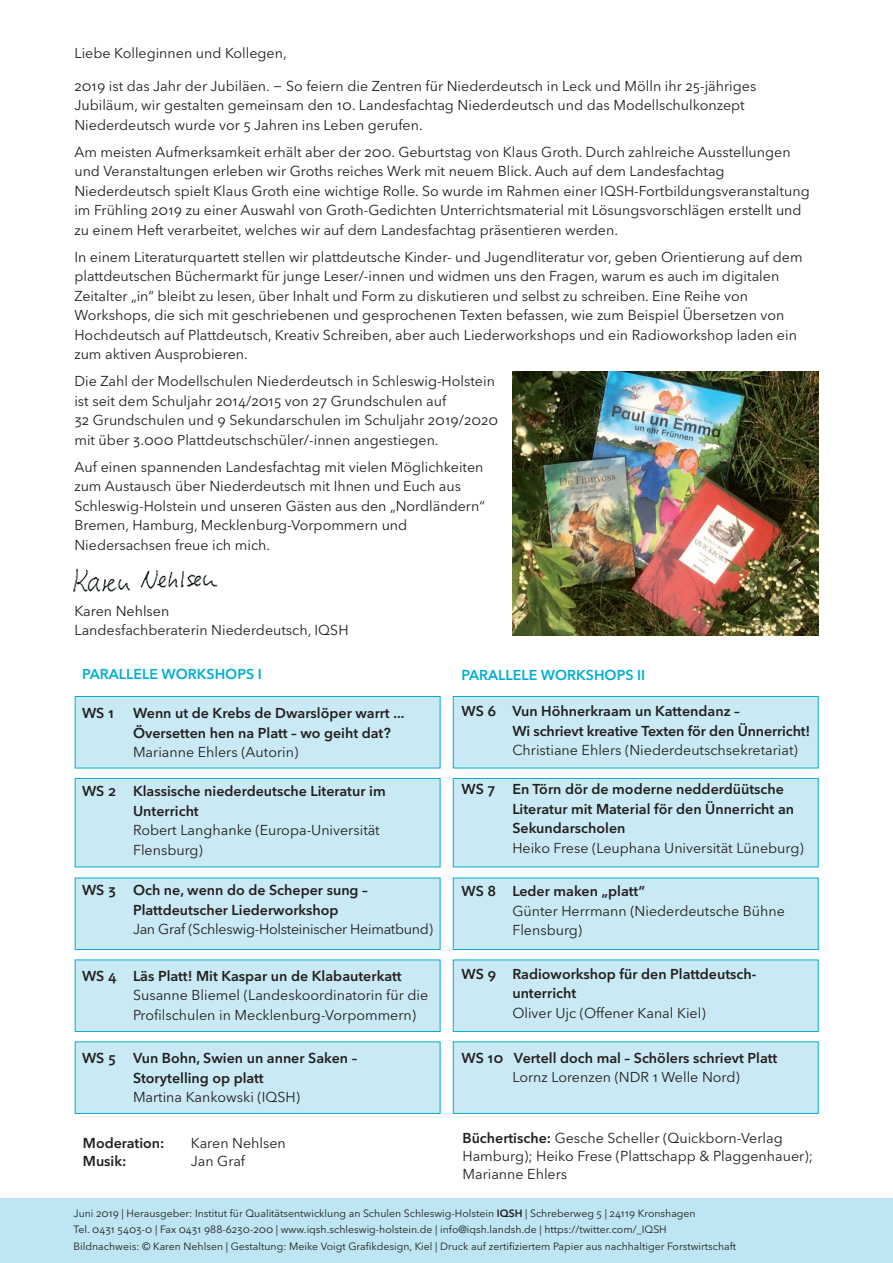
<style>
.page{position:relative;width:893px;height:1263px;background:#fff}
.page>*{position:absolute;margin:0;border:0;box-sizing:border-box;transform-origin:0 0}
.t1{font:14.25px/19.5px "Avenir Next LT Pro";color:#231f20}
.t2{font:600 14.25px/19.5px "Avenir Next LT Pro";color:#231f20}
.t3{font:14.25px "Avenir Next LT Pro";letter-spacing:-.02em;color:#231f20}
.t4{font:600 14.25px "Avenir Next LT Pro";color:#00aed3}
.t5{font:10.5px/16.5px "Avenir Next LT Pro";color:#231f20}
.s1{font-weight:600}
</style>
<div class="page">
<div style="left:0;top:1198px;width:893px;height:65px;background:#bde5f2"></div>
<div style="left:453px;top:696px;width:366px;height:72px;background:#c9eaf4;border:1px solid #00aed3"></div>
<div style="left:453px;top:878px;width:366px;height:72px;background:#c9eaf4;border:1px solid #00aed3"></div>
<div style="left:453px;top:1041px;width:366px;height:73px;background:#c9eaf4;border:1px solid #00aed3"></div>
<div style="left:75px;top:778px;width:365px;height:89px;background:#c9eaf4;border:1px solid #00aed3"></div>
<div style="left:75px;top:959px;width:365px;height:73px;background:#c9eaf4;border:1px solid #00aed3"></div>
<div style="left:75px;top:696px;width:365px;height:72px;background:#c9eaf4;border:1px solid #00aed3"></div>
<div style="left:75px;top:878px;width:365px;height:72px;background:#c9eaf4;border:1px solid #00aed3"></div>
<div style="left:75px;top:1041px;width:365px;height:73px;background:#c9eaf4;border:1px solid #00aed3"></div>
<div style="left:453px;top:778px;width:366px;height:89px;background:#c9eaf4;border:1px solid #00aed3"></div>
<div style="left:453px;top:959px;width:366px;height:73px;background:#c9eaf4;border:1px solid #00aed3"></div>
<img style="left:73px;top:568px;width:145px;height:24px">
<img style="left:512px;top:371px;width:307px;height:265px">
<p class="t1" style="left:74px;top:43px;width:214px">Liebe Kolleginnen und Kollegen,</p>
<p class="t1" style="left:74px;top:76px;width:683px">2019 ist das Jahr der Jubiläen. − So feiern die Zentren für Niederdeutsch in Leck und Mölln ihr 25-jähriges<br>Jubiläum, wir gestalten gemeinsam den 10. Landesfachtag Niederdeutsch und das Modellschulkonzept<br>Niederdeutsch wurde vor 5 Jahren ins Leben gerufen.</p>
<p class="t1" style="left:74px;top:142px;width:737px">Am meisten Aufmerksamkeit erhält aber der 200. Geburtstag von Klaus Groth. Durch zahlreiche Ausstellungen und Veranstaltungen erleben wir Groths reiches Werk mit neuem Blick. Auch auf dem Landesfachtag Niederdeutsch spielt Klaus Groth eine wichtige Rolle. So wurde im Rahmen einer IQSH-Fortbildungsveranstaltung im Frühling 2019 zu einer Auswahl von Groth-Gedichten Unterrichtsmaterial mit Lösungsvorschlägen erstellt und zu einem Heft verarbeitet, welches wir auf dem Landesfachtag präsentieren werden.</p>
<p class="t1" style="left:74px;top:247px;width:730px">In einem Literaturquartett stellen wir plattdeutsche Kinder- und Jugendliteratur vor, geben Orientierung auf dem plattdeutschen Büchermarkt für junge Leser/-innen und widmen uns den Fragen, warum es auch im digitalen Zeitalter „in“ bleibt zu lesen, über Inhalt und Form zu diskutieren und selbst zu schreiben. Eine Reihe von Workshops, die sich mit geschriebenen und gesprochenen Texten befassen, wie zum Beispiel Übersetzen von Hochdeutsch auf Plattdeutsch, Kreativ Schreiben, aber auch Liederworkshops und ein Radioworkshop laden ein zum aktiven Ausprobieren.</p>
<p class="t1" style="left:74px;top:371px;width:425px">Die Zahl der Modellschulen Niederdeutsch in Schleswig-Holstein ist seit dem Schuljahr 2014/2015 von 27 Grundschulen auf<br>32 Grundschulen und 9 Sekundarschulen im Schuljahr 2019/2020 mit über 3.000 Plattdeutschschüler/-innen angestiegen.</p>
<p class="t1" style="left:74px;top:457px;width:412px">Auf einen spannenden Landesfachtag mit vielen Möglichkeiten zum Austausch über Niederdeutsch mit Ihnen und Euch aus Schleswig-Holstein und unseren Gästen aus den „Nordländern“ Bremen, Hamburg, Mecklenburg-Vorpommern und Niedersachsen freue ich mich.</p>
<p class="t1" style="left:74px;top:601px;width:276px">Karen Nehlsen<br>Landesfachberaterin Niederdeutsch, IQSH</p>
<p class="t4" style="left:82px;top:666px;width:181px">PARALLELE WORKSHOPS I</p>
<p class="t2" style="left:82px;top:704px;width:34px">WS 1</p>
<p class="t2" style="left:133px;top:704px;width:273px">Wenn ut de Krebs de Dwarslöper warrt ...<br>Översetten hen na Platt – wo geiht dat?</p>
<p class="t1" style="left:133px;top:743px;width:167px">Marianne Ehlers (Autorin)</p>
<p class="t2" style="left:133px;top:782px;width:254px;text-indent:-51px">WS 2 Klassische niederdeutsche Literatur im<br>Unterricht</p>
<p class="t1" style="left:133px;top:821px;width:248px">Robert Langhanke (Europa-Universität<br>Flensburg)</p>
<p class="t2" style="left:133px;top:881px;width:236px;text-indent:-51px">WS 3 Och ne, wenn do de Scheper sung –<br>Plattdeutscher Liederworkshop</p>
<p class="t3" style="left:133px;top:921px;width:301px">Jan Graf (Schleswig-Holsteinischer Heimatbund)</p>
<p class="t2" style="left:82px;top:966px;width:321px">WS 4 Läs Platt! Mit Kaspar un de Klabauterkatt</p>
<p class="t1" style="left:133px;top:986px;width:297px">Susanne Bliemel (Landeskoordinatorin für die<br>Profilschulen in Mecklenburg-Vorpommern)</p>
<p class="t2" style="left:133px;top:1049px;width:226px;text-indent:-51px">WS 5 Vun Bohn, Swien un anner Saken –<br>Storytelling op platt</p>
<p class="t1" style="left:133px;top:1088px;width:168px">Martina Kankowski (IQSH)</p>
<p class="t2" style="left:83px;top:1133px;width:83px">Moderation:</p>
<p class="t1" style="left:191px;top:1133px;width:96px">Karen Nehlsen</p>
<p class="t2" style="left:83px;top:1151px;width:45px">Musik:</p>
<p class="t1" style="left:191px;top:1151px;width:56px">Jan Graf</p>
<p class="t4" style="left:461px;top:666px;width:185px">PARALLELE WORKSHOPS II</p>
<p class="t2" style="left:512px;top:701px;width:299px;text-indent:-51px">WS 6 Vun Höhnerkraam un Kattendanz –<br>Wi schrievt kreative Texten för den Ünnerricht!</p>
<p class="t1" style="left:512px;top:740px;width:287px">Christiane Ehlers (Niederdeutschsekretariat)</p>
<p class="t2" style="left:512px;top:779px;width:283px;text-indent:-51px">WS 7 En Törn dör de moderne nedderdüütsche<br>Literatur mit Material för den Ünnerricht an<br>Sekundarscholen</p>
<p class="t1" style="left:512px;top:838px;width:293px">Heiko Frese (Leuphana Universität Lüneburg)</p>
<p class="t2" style="left:461px;top:881px;width:185px">WS 8 Leder maken „platt“</p>
<p class="t1" style="left:512px;top:901px;width:274px">Günter Herrmann (Niederdeutsche Bühne<br>Flensburg)</p>
<p class="t2" style="left:512px;top:964px;width:246px;text-indent:-51px">WS 9 Radioworkshop für den Plattdeutsch&shy;unterricht</p>
<p class="t1" style="left:512px;top:1003px;width:195px">Oliver Ujc (Offener Kanal Kiel)</p>
<p class="t2" style="left:461px;top:1048px;width:317px">WS 10 Vertell doch mal – Schölers schrievt Platt</p>
<p class="t1" style="left:512px;top:1067px;width:229px">Lornz Lorenzen (NDR 1 Welle Nord)</p>
<p class="t1" style="left:462px;top:1129px;width:352px;line-height:18px"><span class="s1">Büchertische:</span> Gesche Scheller (Quickborn-Verlag<br>Hamburg); Heiko Frese (Plattschapp &amp; Plaggenhauer);<br>Marianne Ehlers</p>
<p class="t5" style="left:74px;top:1205px;width:664px">Juni 2019 | Herausgeber: Institut für Qualitätsentwicklung an Schulen Schleswig-Holstein <span class="s1">IQSH</span> | Schreberweg 5 | 24119 Kronshagen<br>Tel. 0431 5403-0 | Fax 0431 988-6230-200 | www.iqsh.schleswig-holstein.de | info@iqsh.landsh.de | https://twitter.com/_IQSH<br>Bildnachweis: © Karen Nehlsen | Gestaltung: Meike Voigt Grafikdesign, Kiel | Druck auf zertifiziertem Papier aus nachhaltiger Forstwirtschaft</p>
</div>
